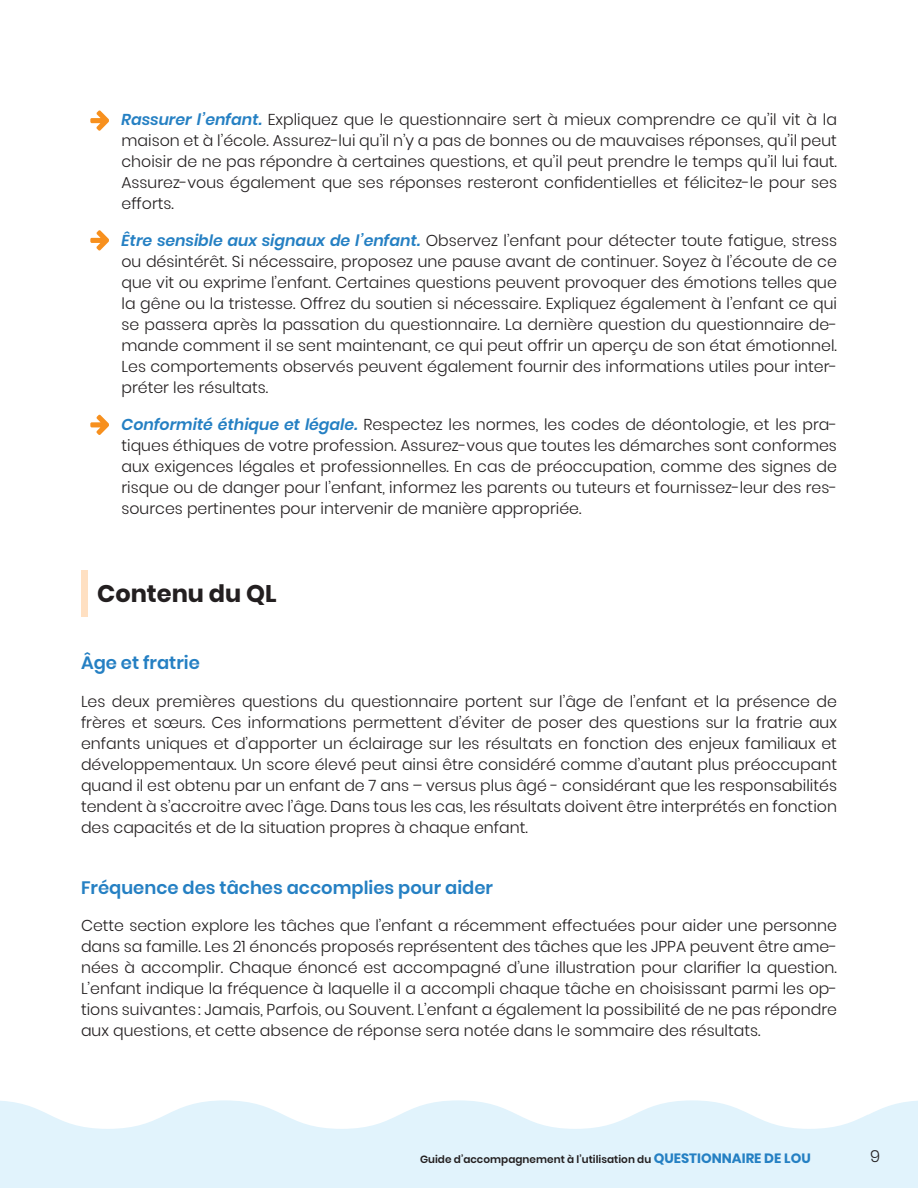
<style>
.page{position:relative;width:918px;height:1188px;background:#fff}
.page>*{position:absolute;margin:0;border:0;box-sizing:border-box;transform-origin:0 0}
.Sous-titre_1{font:700 24px "Poppins";color:#231f20}
.Sous-titre_2{font:600 18px "Poppins";color:#2580c3}
.t1{font:300 16.5px "Poppins";color:#231f20}
.texte_courant{font:300 15.75px/21px "Poppins";color:#231f20;text-align:justify}
.t2{font:600 10.5px "Poppins";color:#231f20}
.s1{font-weight:600;font-style:italic;color:#2580c3}
.s2{font-weight:700;font-size:13.5px;color:#2580c3}
</style>
<div class="page">
<svg style="left:0;top:1100px;width:918px;height:88px;fill:#e1f3fc"></svg>
<svg style="left:90px;top:230px;width:19px;height:21px"></svg>
<svg style="left:90px;top:415px;width:19px;height:20px"></svg>
<div style="left:81px;top:570px;width:6px;height:47px;background:#ffe0c2"></div>
<svg style="left:90px;top:110px;width:19px;height:21px"></svg>
<p class="texte_courant" style="left:122px;top:109px;width:717px"><span class="s1">Rassurer l’enfant.</span> Expliquez que le questionnaire sert à mieux comprendre ce qu’il vit à la maison et à l’école. Assurez-lui qu’il n’y a pas de bonnes ou de mauvaises réponses, qu’il peut choisir de ne pas répondre à certaines questions, et qu’il peut prendre le temps qu’il lui faut.<br>Assurez-vous également que ses réponses resteront confidentielles et félicitez-le pour ses efforts.</p>
<p class="texte_courant" style="left:122px;top:230px;width:717px"><span class="s1">Être sensible aux signaux de l’enfant.</span> Observez l’enfant pour détecter toute fatigue, stress ou désintérêt. Si nécessaire, proposez une pause avant de continuer. Soyez à l’écoute de ce que vit ou exprime l’enfant. Certaines questions peuvent provoquer des émotions telles que la gêne ou la tristesse. Offrez du soutien si nécessaire. Expliquez également à l’enfant ce qui se passera après la passation du questionnaire. La dernière question du questionnaire de&shy;mande comment il se sent maintenant, ce qui peut offrir un aperçu de son état émotionnel.<br>Les comportements observés peuvent également fournir des informations utiles pour inter&shy;préter les résultats.</p>
<p class="texte_courant" style="left:122px;top:414px;width:717px"><span class="s1">Conformité éthique et légale.</span> Respectez les normes, les codes de déontologie, et les pra&shy;tiques éthiques de votre profession. Assurez-vous que toutes les démarches sont conformes aux exigences légales et professionnelles. En cas de préoccupation, comme des signes de risque ou de danger pour l’enfant, informez les parents ou tuteurs et fournissez-leur des res&shy;sources pertinentes pour intervenir de manière appropriée.</p>
<p class="Sous-titre_1" style="left:97px;top:580px;width:181px">Contenu du QL</p>
<p class="Sous-titre_2" style="left:81px;top:653px;width:120px">Âge et fratrie</p>
<p class="texte_courant" style="left:81px;top:691px;width:758px">Les deux premières questions du questionnaire portent sur l’âge de l’enfant et la présence de frères et sœurs. Ces informations permettent d’éviter de poser des questions sur la fratrie aux enfants uniques et d’apporter un éclairage sur les résultats en fonction des enjeux familiaux et développementaux. Un score élevé peut ainsi être considéré comme d’autant plus préoccupant quand il est obtenu par un enfant de 7 ans – versus plus âgé - considérant que les responsabilités tendent à s’accroitre avec l’âge. Dans tous les cas, les résultats doivent être interprétés en fonction des capacités et de la situation propres à chaque enfant.</p>
<p class="Sous-titre_2" style="left:81px;top:877px;width:414px">Fréquence des tâches accomplies pour aider</p>
<p class="texte_courant" style="left:81px;top:915px;width:758px">Cette section explore les tâches que l’enfant a récemment effectuées pour aider une personne dans sa famille. Les 21 énoncés proposés représentent des tâches que les JPPA peuvent être ame&shy;nées à accomplir. Chaque énoncé est accompagné d’une illustration pour clarifier la question.<br>L’enfant indique la fréquence à laquelle il a accompli chaque tâche en choisissant parmi les op&shy;tions suivantes: Jamais, Parfois, ou Souvent. L’enfant a également la possibilité de ne pas répondre aux questions, et cette absence de réponse sera notée dans le sommaire des résultats.</p>
<p class="t2" style="left:420px;top:1154px;width:392px">Guide d’accompagnement à l’utilisation du <span class="s2">QUESTIONNAIRE DE LOU</span></p>
<p class="t1" style="left:870px;top:1147px;width:12px">9</p>
</div>
